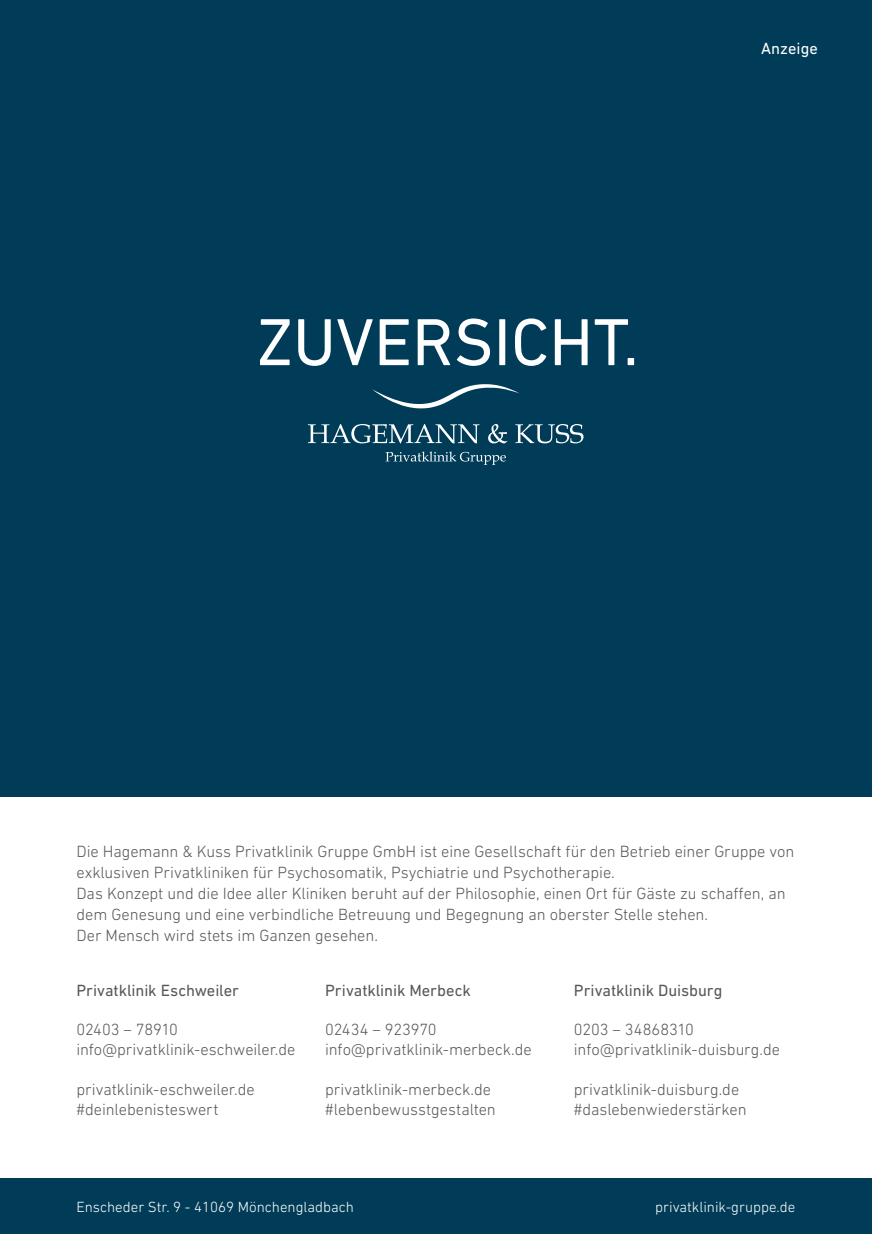
<style>
.page{position:relative;width:872px;height:1234px;background:#fff}
.page>*{position:absolute;margin:0;border:0;box-sizing:border-box;transform-origin:0 0}
.t1{font:67.5px "DIN Next LT Pro";color:#fff}
.t2{font:300 16.5px/19.8px "DIN Next LT Pro";letter-spacing:-.005em;color:#575756}
.t3{font:16.5px "DIN Next LT Pro";letter-spacing:-.005em;color:#575756}
.t4{font:16.5px "DIN Next LT Pro";color:#fff}
.t5{font:300 15px "DIN Next LT Pro";color:#fff}
</style>
<div class="page">
<div style="left:0;top:0;width:872px;height:796px;background:#003c58"></div>
<svg style="left:308px;top:424px;width:171px;height:19px"></svg>
<svg style="left:488px;top:424px;width:19px;height:19px"></svg>
<svg style="left:515px;top:424px;width:68px;height:19px"></svg>
<svg style="left:385px;top:451px;width:121px;height:14px"></svg>
<svg style="left:372px;top:384px;width:147px;height:24px"></svg>
<div style="left:0;top:1178px;width:872px;height:55px;background:#003c58"></div>
<h1 class="t1" style="left:257px;top:303px;width:383px">ZUVERSICHT.</h1>
<p class="t4" style="left:761px;top:39px;width:58px">Anzeige</p>
<p class="t2" style="left:76px;top:840px;width:719px;line-height:21px">Die Hagemann &amp; Kuss Privatklinik Gruppe GmbH ist eine Gesellschaft für den Betrieb einer Gruppe von exklusiven Privatkliniken für Psychosomatik, Psychiatrie und Psychotherapie.<br>Das Konzept und die Idee aller Kliniken beruht auf der Philosophie, einen Ort für Gäste zu schaffen, an dem Genesung und eine verbindliche Betreuung und Begegnung an oberster Stelle stehen.<br>Der Mensch wird stets im Ganzen gesehen.</p>
<p class="t3" style="left:76px;top:980px;width:164px">Privatklinik Eschweiler</p>
<p class="t2" style="left:76px;top:1019px;width:220px">02403 – 78910 info@privatklinik-eschweiler.de</p>
<p class="t2" style="left:76px;top:1078px;width:180px">privatklinik-eschweiler.de #deinlebenisteswert</p>
<p class="t3" style="left:325px;top:980px;width:147px">Privatklinik Merbeck</p>
<p class="t2" style="left:325px;top:1019px;width:208px">02434 – 923970 info@privatklinik-merbeck.de</p>
<p class="t2" style="left:325px;top:1078px;width:172px">privatklinik-merbeck.de #lebenbewusstgestalten</p>
<p class="t3" style="left:574px;top:980px;width:150px">Privatklinik Duisburg</p>
<p class="t2" style="left:574px;top:1019px;width:208px">0203 – 34868310 info@privatklinik-duisburg.de</p>
<p class="t2" style="left:574px;top:1078px;width:174px">privatklinik-duisburg.de #daslebenwiederstärken</p>
<p class="t5" style="left:76px;top:1197px;width:279px">Enscheder Str. 9 - 41069 Mönchengladbach</p>
<p class="t5" style="left:655px;top:1197px;width:142px">privatklinik-gruppe.de</p>
</div>
